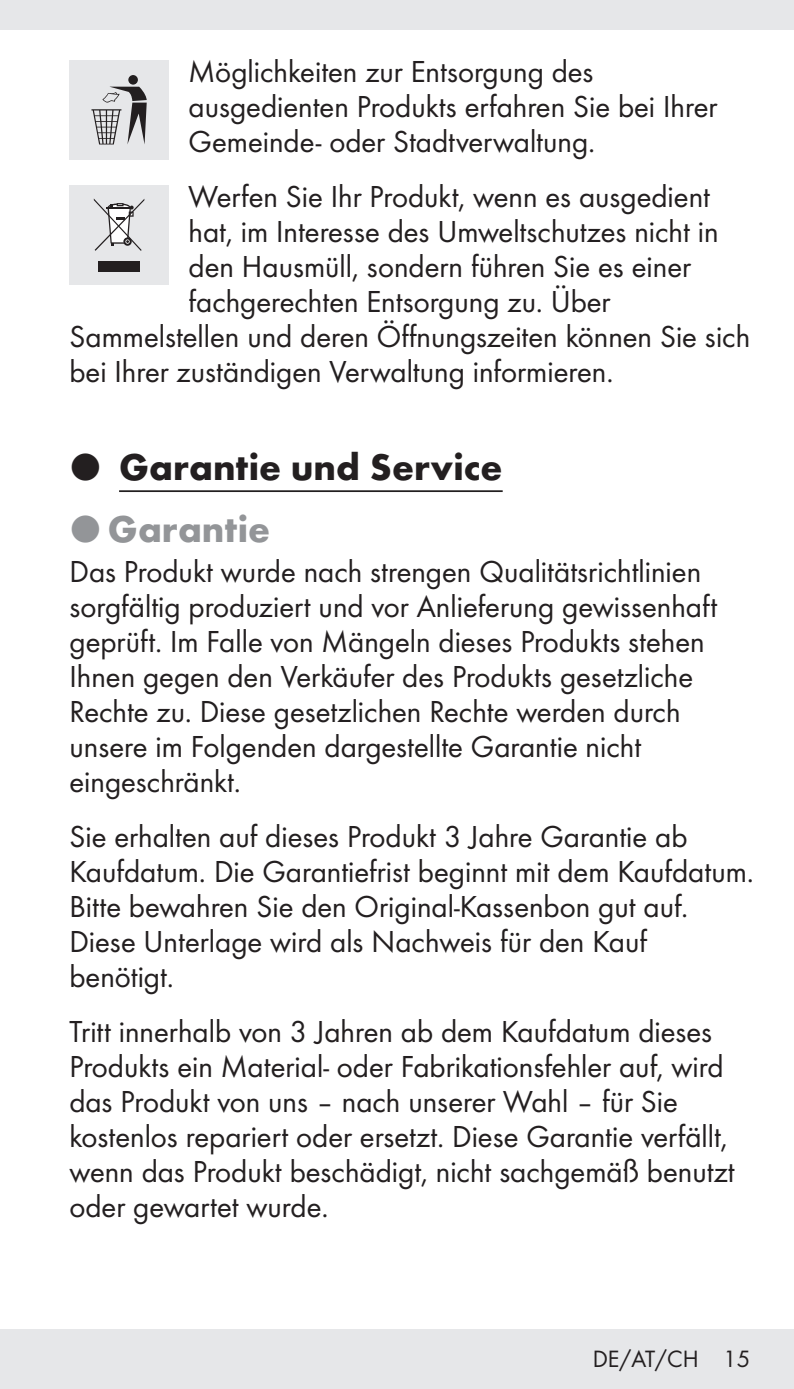
<style>
.page{position:relative;width:794px;height:1389px;background:#fff}
.page>*{position:absolute;margin:0;border:0;box-sizing:border-box;transform-origin:0 0}
.t1{font:700 38.5px/61.9px "Futura";color:#231f20}
.t2{font:31.5px/35px "Futura Boo";color:#231f20}
.t3{font:24.5px "Futura Boo";color:#231f20}
.s1{font-family:"European Pi Three";font-weight:400}
.s2{font-family:"European Pi Three";font-weight:400;color:#939598}
.s3{color:#939598}
</style>
<div class="page">
<div style="left:0;top:0;width:794px;height:30px;background:#e6e7e9"></div>
<div style="left:0;top:1329px;width:794px;height:60px;background:#e6e7e9"></div>
<hr style="left:119px;top:490px;width:384px;height:2px;background:#231f20">
<div style="left:69px;top:60px;width:100px;height:99px;background:#e6e7e9"></div>
<svg style="left:91px;top:75px;width:56px;height:69px"></svg>
<div style="left:69px;top:186px;width:100px;height:99px;background:#e6e7e9"></div>
<div style="left:98px;top:261px;width:42px;height:11px;background:#231f20"></div>
<svg style="left:94px;top:199px;width:50px;height:52px"></svg>
<p class="t2" style="left:189px;top:53px;width:530px">Möglichkeiten zur Entsorgung des ausgedienten Produkts erfahren Sie bei Ihrer<br>Gemeinde- oder Stadtverwaltung.</p>
<p class="t2" style="left:189px;top:178px;width:523px">Werfen Sie Ihr Produkt, wenn es ausgedient</p>
<p class="t2" style="left:189px;top:213px;width:531px">hat, im Interesse des Umweltschutzes nicht in</p>
<p class="t2" style="left:189px;top:248px;width:504px">den Hausmüll, sondern führen Sie es einer</p>
<p class="t2" style="left:189px;top:283px;width:423px">fachgerechten Entsorgung zu. Über</p>
<p class="t2" style="left:69px;top:318px;width:682px">Sammelstellen und deren Öffnungszeiten können Sie sich</p>
<p class="t2" style="left:69px;top:353px;width:545px">bei Ihrer zuständigen Verwaltung informieren.</p>
<p class="t1" style="left:69px;top:434px;width:435px"><span class="s1">P</span> Garantie und Service<br><span class="s2">P</span> <span class="s3">Garantie</span></p>
<p class="t2" style="left:69px;top:553px;width:649px">Das Produkt wurde nach strengen Qualitätsrichtlinien sorgfältig produziert und vor Anlieferung gewissenhaft geprüft. Im Falle von Mängeln dieses Produkts stehen Ihnen gegen den Verkäufer des Produkts gesetzliche Rechte zu. Diese gesetzlichen Rechte werden durch unsere im Folgenden dargestellte Garantie nicht eingeschränkt.</p>
<p class="t2" style="left:69px;top:817px;width:686px">Sie erhalten auf dieses Produkt 3 Jahre Garantie ab Kaufdatum. Die Garantiefrist beginnt mit dem Kaufdatum.<br>Bitte bewahren Sie den Original-Kassenbon gut auf.<br>Diese Unterlage wird als Nachweis für den Kauf benötigt.</p>
<p class="t2" style="left:69px;top:1012px;width:667px">Tritt innerhalb von 3 Jahren ab dem Kaufdatum dieses Produkts ein Material- oder Fabrikationsfehler auf, wird das Produkt von uns – nach unserer Wahl – für Sie kostenlos repariert oder ersetzt. Diese Garantie verfällt, wenn das Produkt beschädigt, nicht sachgemäß benutzt oder gewartet wurde.</p>
<p class="t3" style="left:593px;top:1342px;width:159px">DE/AT/CH 15</p>
</div>
